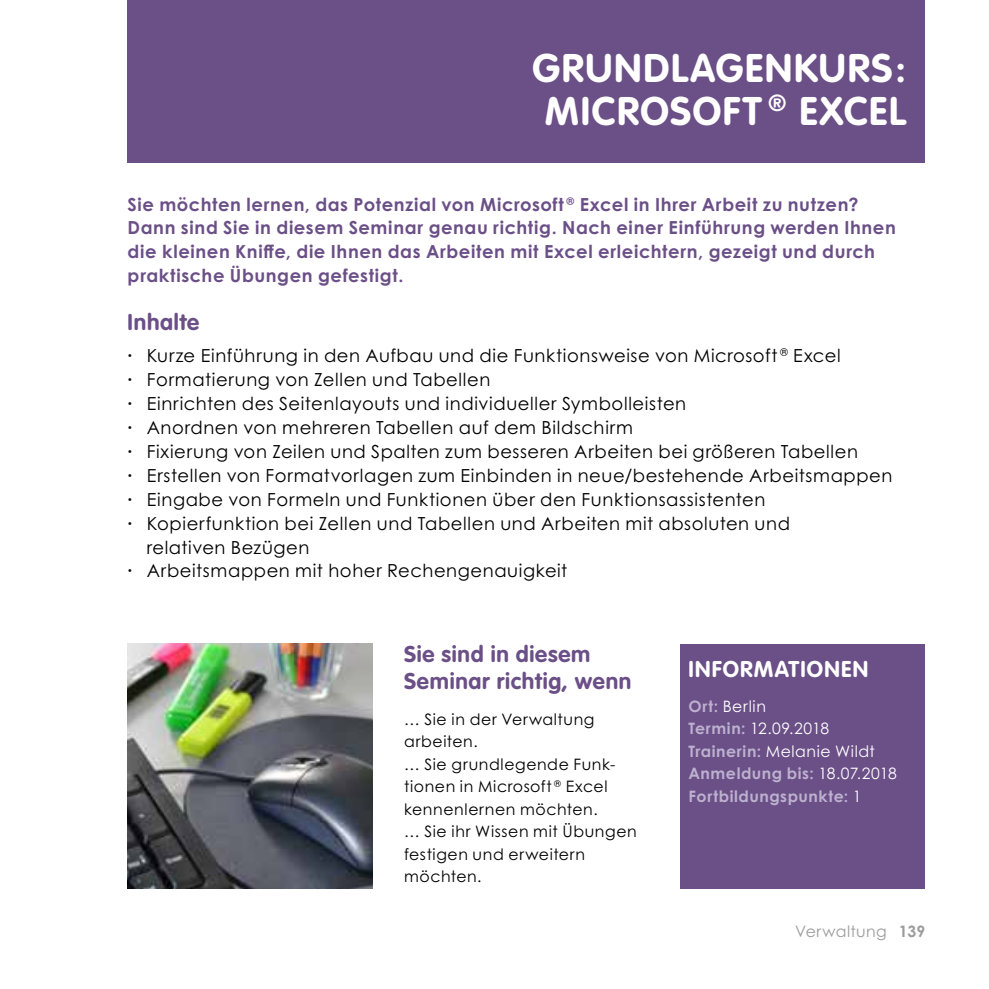
<style>
.page{position:relative;width:989px;height:989px;background:#fff}
.page>*{position:absolute;margin:0;border:0;box-sizing:border-box;transform-origin:0 0}
.t1{font:700 39.38px/42.8px "VAG Rounded";letter-spacing:.04em;color:#fff;text-align:center}
.t2{font:700 22.5px/27px "VAG Rounded";letter-spacing:.035em;color:#6b4f87}
.t3{font:700 22.5px "VAG Rounded";letter-spacing:.05em;color:#fff}
.t4{font:18px "Century Gothic Pro";letter-spacing:.035em;color:#000}
.t5{font:700 18px/23.8px "Century Gothic Pro";letter-spacing:.035em;color:#6b4f87}
.t6{font:15.75px/22.5px "Century Gothic Pro";letter-spacing:.035em;color:#000}
.t7{font:700 15.75px/22.5px "Century Gothic Pro";letter-spacing:.035em;color:#bcb1ce}
.t8{font:15.75px "Century Gothic Pro";letter-spacing:.025em;color:#9c9c9d}
.s1{font-weight:700}
.s2{font-weight:400;color:#fff}
</style>
<div class="page">
<img style="left:128px;top:644px;width:244px;height:244px">
<div style="left:680px;top:644px;width:245px;height:244px;background:#6b4f87"></div>
<div style="left:128px;top:0;width:797px;height:163px;background:#6b4f87"></div>
<h1 class="t1" style="left:532px;top:48px;width:375px">GRUNDLAGENKURS:<br>MICROSOFT <sup>®</sup> EXCEL</h1>
<p class="t5" style="left:128px;top:192px;width:769px">Sie möchten lernen, das Potenzial von Microsoft <sup>®</sup> Excel in Ihrer Arbeit zu nutzen?<br>Dann sind Sie in diesem Seminar genau richtig. Nach einer Einführung werden Ihnen die kleinen Kniffe, die Ihnen das Arbeiten mit Excel erleichtern, gezeigt und durch praktische Übungen gefestigt.</p>
<p class="t2" style="left:128px;top:309px;width:73px">Inhalte</p>
<p class="t4" style="left:128px;top:344px;width:714px"><span class="s1">·</span> Kurze Einführung in den Aufbau und die Funktionsweise von Microsoft <sup>®</sup> Excel</p>
<p class="t4" style="left:128px;top:368px;width:364px"><span class="s1">·</span> Formatierung von Zellen und Tabellen</p>
<p class="t4" style="left:128px;top:392px;width:560px"><span class="s1">·</span> Einrichten des Seitenlayouts und individueller Symbolleisten</p>
<p class="t4" style="left:128px;top:416px;width:507px"><span class="s1">·</span> Anordnen von mehreren Tabellen auf dem Bildschirm</p>
<p class="t4" style="left:128px;top:440px;width:732px"><span class="s1">·</span> Fixierung von Zeilen und Spalten zum besseren Arbeiten bei größeren Tabellen</p>
<p class="t4" style="left:128px;top:464px;width:766px"><span class="s1">·</span> Erstellen von Formatvorlagen zum Einbinden in neue/bestehende Arbeitsmappen</p>
<p class="t4" style="left:128px;top:488px;width:639px"><span class="s1">·</span> Eingabe von Formeln und Funktionen über den Funktionsassistenten</p>
<p class="t4" style="left:128px;top:512px;width:664px"><span class="s1">·</span> Kopierfunktion bei Zellen und Tabellen und Arbeiten mit absoluten und</p>
<p class="t4" style="left:147px;top:536px;width:164px">relativen Bezügen</p>
<p class="t4" style="left:128px;top:560px;width:441px"><span class="s1">·</span> Arbeitsmappen mit hoher Rechengenauigkeit</p>
<p class="t2" style="left:404px;top:641px;width:229px">Sie sind in diesem<br>Seminar richtig, wenn</p>
<p class="t6" style="left:404px;top:707px;width:234px">… Sie in der Verwaltung arbeiten.<br>… Sie grundlegende Funk&shy;tionen in Microsoft <sup>®</sup> Excel kennenlernen möchten.<br>… Sie ihr Wissen mit Übungen festigen und erweitern möchten.</p>
<p class="t3" style="left:688px;top:656px;width:181px">INFORMATIONEN</p>
<p class="t7" style="left:688px;top:694px;width:210px">Ort: <span class="s2">Berlin<br></span>Termin: <span class="s2">12.09.2018<br></span>Trainerin: <span class="s2">Melanie Wildt<br></span>Anmeldung bis: <span class="s2">18.07.2018<br></span>Fortbildungspunkte: <span class="s2">1</span></p>
<p class="t8" style="left:795px;top:921px;width:131px">Verwaltung <span class="s1">139</span></p>
</div>
